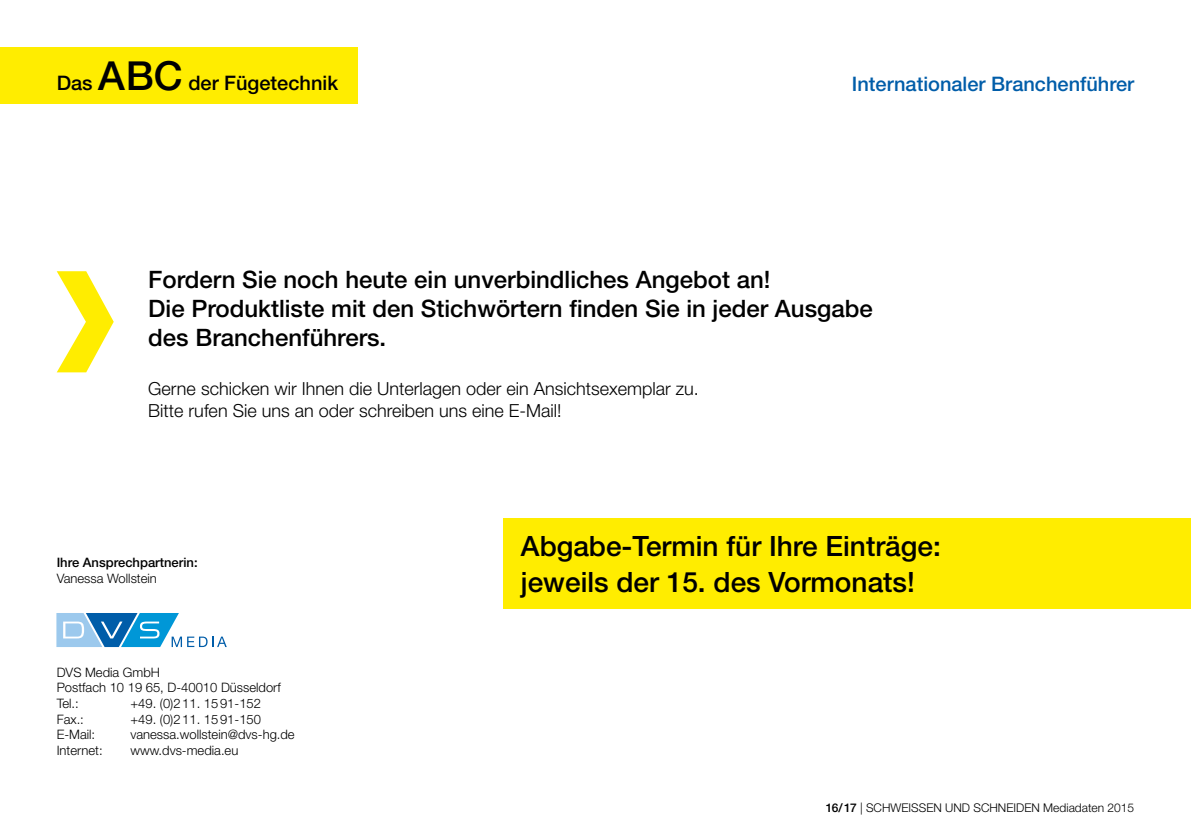
<style>
.page{position:relative;width:1191px;height:840px;background:#fff}
.page>*{position:absolute;margin:0;border:0;box-sizing:border-box;transform-origin:0 0}
.t1{font:500 28px/36px "Helvetica Neue LT Std";color:#000}
.t2{font:500 24px/28.8px "Helvetica Neue LT Std";color:#000}
.t3{font:500 20px "Helvetica Neue LT Std";color:#005da9}
.t4{font:500 20px "Helvetica Neue LT Std";color:#000}
.t5{font:300 18px/21.6px "Helvetica Neue LT Pro";color:#000}
.t6{font:300 13px/15.6px "Helvetica Neue LT Pro";color:#000}
.t7{font:500 13px "Helvetica Neue LT Std";color:#000}
.t8{font:300 12px "Helvetica Neue LT Pro";color:#000}
.s1{font-size:40px}
.s2{font-family:"Helvetica Neue LT Std";font-weight:500}
</style>
<div class="page">
<div style="left:504px;top:518px;width:687px;height:90px;background:#ffed00"></div>
<svg style="left:57px;top:271px;width:57px;height:101px"></svg>
<svg style="left:56px;top:613px;width:171px;height:33px"></svg>
<div style="left:0;top:47px;width:357px;height:57px;background:#ffed00"></div>
<h3 class="t4" style="left:57px;top:71px;width:283px">Das <span class="s1">ABC</span> der Fügetechnik</h3>
<h3 class="t3" style="left:852px;top:72px;width:284px">Internationaler Branchenführer</h3>
<h2 class="t2" style="left:148px;top:265px;width:726px">Fordern Sie noch heute ein unverbindliches Angebot an!<br>Die Produktliste mit den Stichwörtern finden Sie in jeder Ausgabe des Branchenführers.</h2>
<h3 class="t5" style="left:148px;top:377px;width:552px">Gerne schicken wir Ihnen die Unterlagen oder ein Ansichtsexemplar zu.<br>Bitte rufen Sie uns an oder schreiben uns eine E-Mail!</h3>
<p class="t7" style="left:57px;top:554px;width:142px">Ihre Ansprechpartnerin:</p>
<p class="t6" style="left:57px;top:569px;width:102px">Vanessa Wollstein</p>
<p class="t6" style="left:57px;top:663px;width:225px">DVS Media GmbH<br>Postfach 10 19 65, D-40010 Düsseldorf<br>Tel.:</p>
<p class="t6" style="left:130px;top:695px;width:132px">+49. (0)211. 1591-152</p>
<p class="t6" style="left:57px;top:710px;width:29px">Fax.:</p>
<p class="t6" style="left:130px;top:710px;width:132px">+49. (0)211. 1591-150</p>
<p class="t6" style="left:57px;top:726px;width:40px">E-Mail:</p>
<p class="t6" style="left:130px;top:726px;width:166px">vanessa.wollstein@dvs-hg.de</p>
<p class="t6" style="left:57px;top:741px;width:47px">Internet:</p>
<p class="t6" style="left:130px;top:741px;width:109px">www.dvs-media.eu</p>
<h1 class="t1" style="left:521px;top:527px;width:421px">Abgabe-Termin für Ihre Einträge: jeweils der 15. des Vormonats!</h1>
<p class="t8" style="left:826px;top:799px;width:310px"><span class="s2">16/17</span> | SCHWEISSEN UND SCHNEIDEN Mediadaten 2015</p>
</div>
